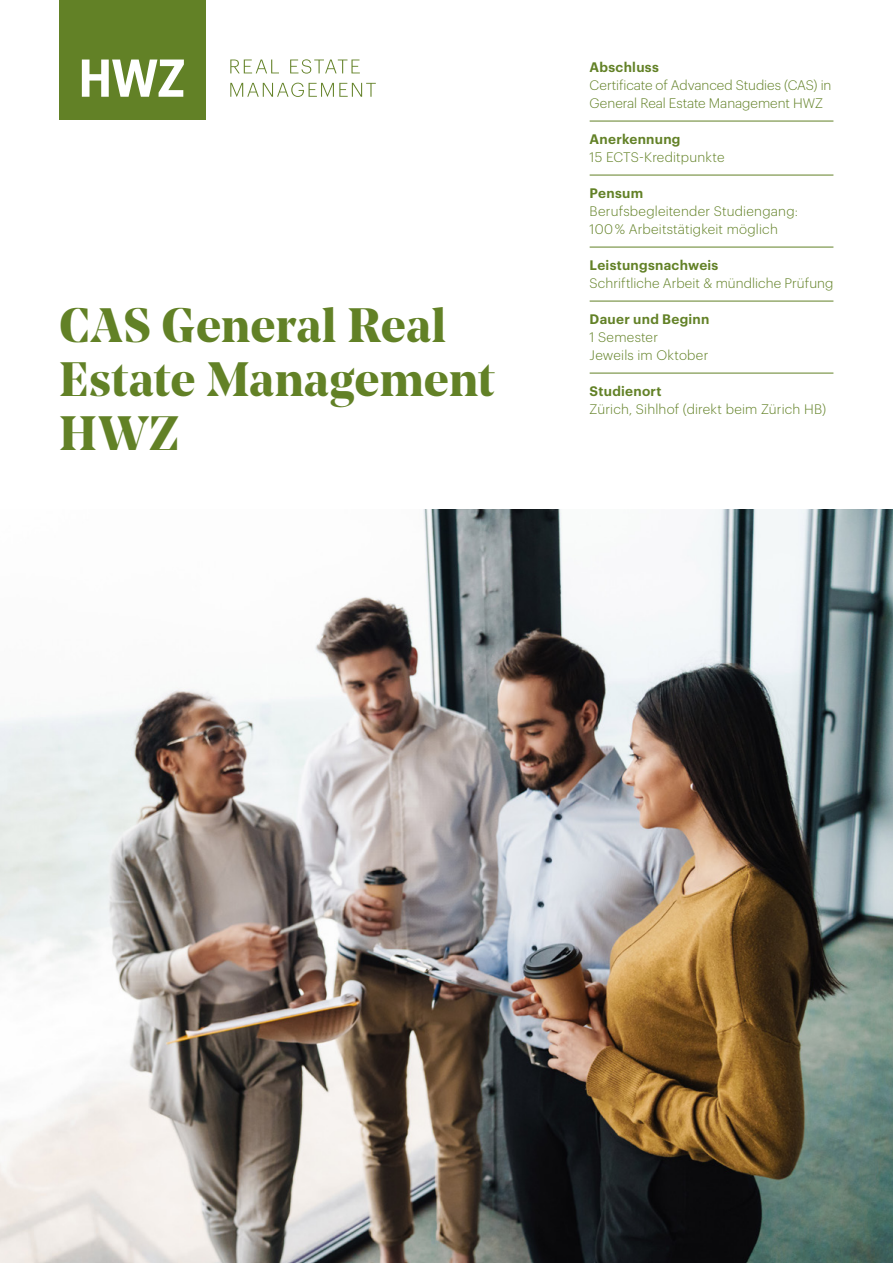
<style>
.page{position:relative;width:893px;height:1263px;background:#fff}
.page>*{position:absolute;margin:0;border:0;box-sizing:border-box;transform-origin:0 0}
.t1{font:700 48px/54px "Noe Display";letter-spacing:.01em;color:#628126}
.t2{font:300 13.5px/18px "Graphik";letter-spacing:.01em;color:#628126}
.t3{font:600 13.5px "Graphik";letter-spacing:.02em;color:#628126}
</style>
<div class="page">
<div style="left:60px;top:0;width:146px;height:119px;background:#628126"></div>
<svg style="left:230px;top:60px;width:49px;height:13px"></svg>
<svg style="left:290px;top:59px;width:70px;height:15px"></svg>
<svg style="left:230px;top:83px;width:146px;height:14px"></svg>
<svg style="left:82px;top:60px;width:102px;height:37px"></svg>
<hr style="left:590px;top:121px;width:243px;height:1px;background:#628126">
<hr style="left:590px;top:175px;width:243px;height:1px;background:#628126">
<hr style="left:590px;top:247px;width:243px;height:1px;background:#628126">
<hr style="left:590px;top:301px;width:243px;height:1px;background:#628126">
<hr style="left:590px;top:373px;width:243px;height:1px;background:#628126">
<img style="left:0;top:509px;width:893px;height:754px">
<h1 class="t1" style="left:60px;top:297px;width:436px">CAS General Real<br>Estate Management<br>HWZ</h1>
<p class="t3" style="left:590px;top:56px;width:71px">Abschluss</p>
<p class="t2" style="left:590px;top:75px;width:243px">Certificate of Advanced Studies (CAS) in<br>General Real Estate Management HWZ</p>
<p class="t3" style="left:590px;top:128px;width:92px">Anerkennung</p>
<p class="t2" style="left:590px;top:147px;width:136px">15 ECTS-Kreditpunkte</p>
<p class="t3" style="left:590px;top:182px;width:55px">Pensum</p>
<p class="t2" style="left:590px;top:201px;width:210px">Berufsbegleitender Studiengang:<br>100 % Arbeitstätigkeit möglich</p>
<p class="t3" style="left:590px;top:254px;width:130px">Leistungsnachweis</p>
<p class="t2" style="left:590px;top:273px;width:245px">Schriftliche Arbeit &amp; mündliche Prüfung</p>
<p class="t3" style="left:590px;top:308px;width:121px">Dauer und Beginn</p>
<p class="t2" style="left:590px;top:327px;width:120px">1 Semester<br>Jeweils im Oktober</p>
<p class="t3" style="left:590px;top:380px;width:73px">Studienort</p>
<p class="t2" style="left:590px;top:399px;width:238px">Zürich, Sihlhof (direkt beim Zürich HB)</p>
</div>
